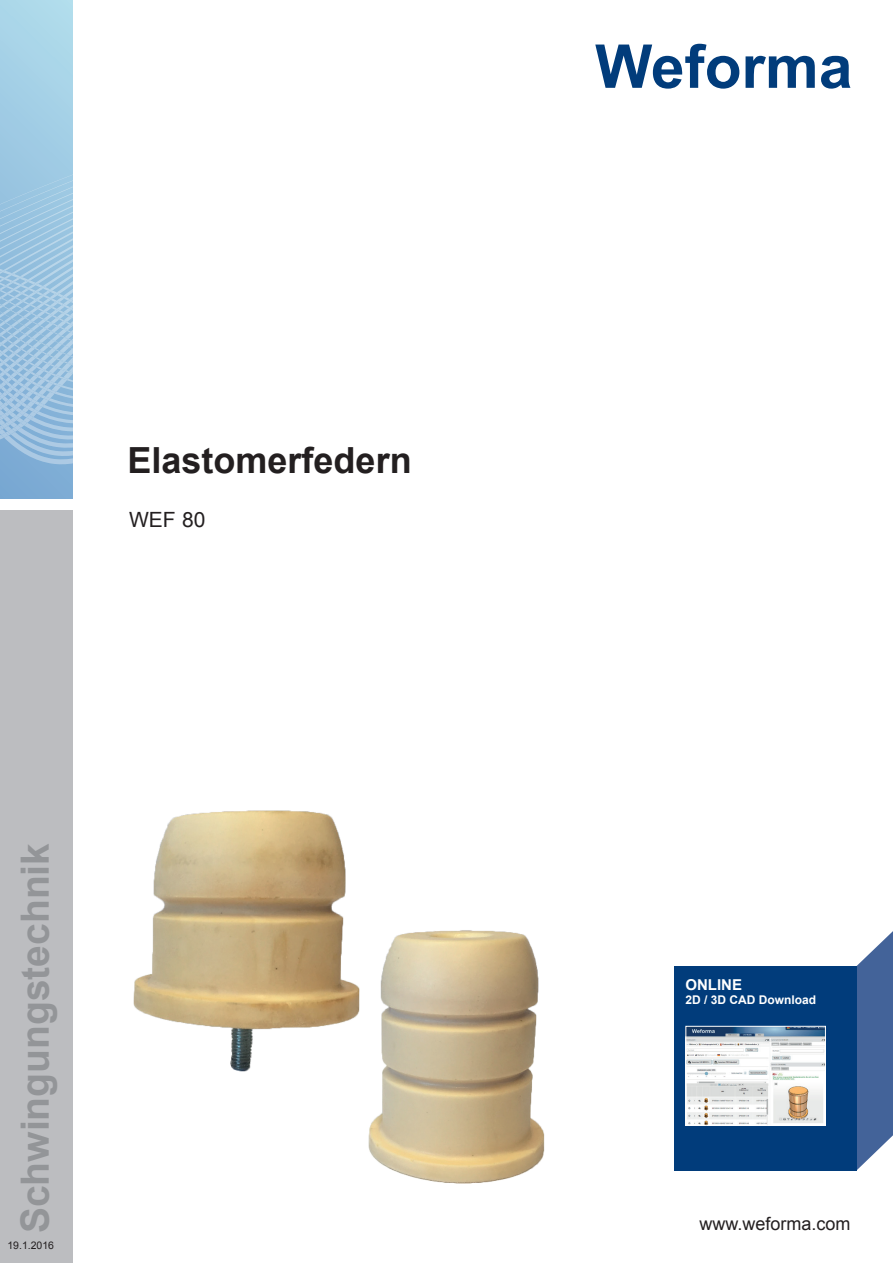
<style>
.page{position:relative;width:893px;height:1263px;background:#fff}
.page>*{position:absolute;margin:0;border:0;box-sizing:border-box;transform-origin:0 0}
.t1{font:700 39px "Arial";color:#939598}
.t2{font:700 36px "Arial";color:#231f20}
.t3{font:21px "Arial";color:#231f20}
.t4{font:18px "Arial";color:#231f20}
.t5{font:700 15px "Arial";color:#fff}
.t6{font:700 12px "Arial";color:#fff}
.t7{font:10.5px "Arial";color:#231f20}
</style>
<div class="page">
<svg style="left:595px;top:44px;width:144px;height:45px"></svg>
<svg style="left:746px;top:56px;width:69px;height:32px"></svg>
<svg style="left:821px;top:56px;width:29px;height:33px"></svg>
<svg style="left:0;top:0;width:72px;height:499px;background:#9ecbe3"></svg>
<div style="left:0;top:510px;width:72px;height:753px;background:#bcbdc0"></div>
<svg style="left:0;top:107px;width:72px;height:360px;background:#9cc4e0"></svg>
<svg style="left:856px;top:931px;width:37px;height:239px;background:#5c78a7"></svg>
<div style="left:674px;top:966px;width:182px;height:204px;background:#013c7b"></div>
<img style="left:687px;top:1028px;width:137px;height:95px">
<div style="left:685px;top:1026px;width:141px;height:99px;border:1px solid #fff"></div>
<img style="left:133px;top:810px;width:227px;height:262px">
<img style="left:368px;top:930px;width:177px;height:254px">
<p class="t2" style="left:128px;top:436px;width:286px">Elastomerfedern</p>
<p class="t3" style="left:129px;top:506px;width:78px">WEF 80</p>
<p class="t1" style="left:9px;top:1233px;width:392px;rotate:-90deg">Schwingungstechnik</p>
<p class="t7" style="left:7px;top:1239px;width:48px">19.1.2016</p>
<p class="t5" style="left:685px;top:974px;width:58px">ONLINE</p>
<p class="t6" style="left:685px;top:992px;width:132px">2D / 3D CAD Download</p>
<p class="t4" style="left:699px;top:1211px;width:153px">www.weforma.com</p>
</div>
